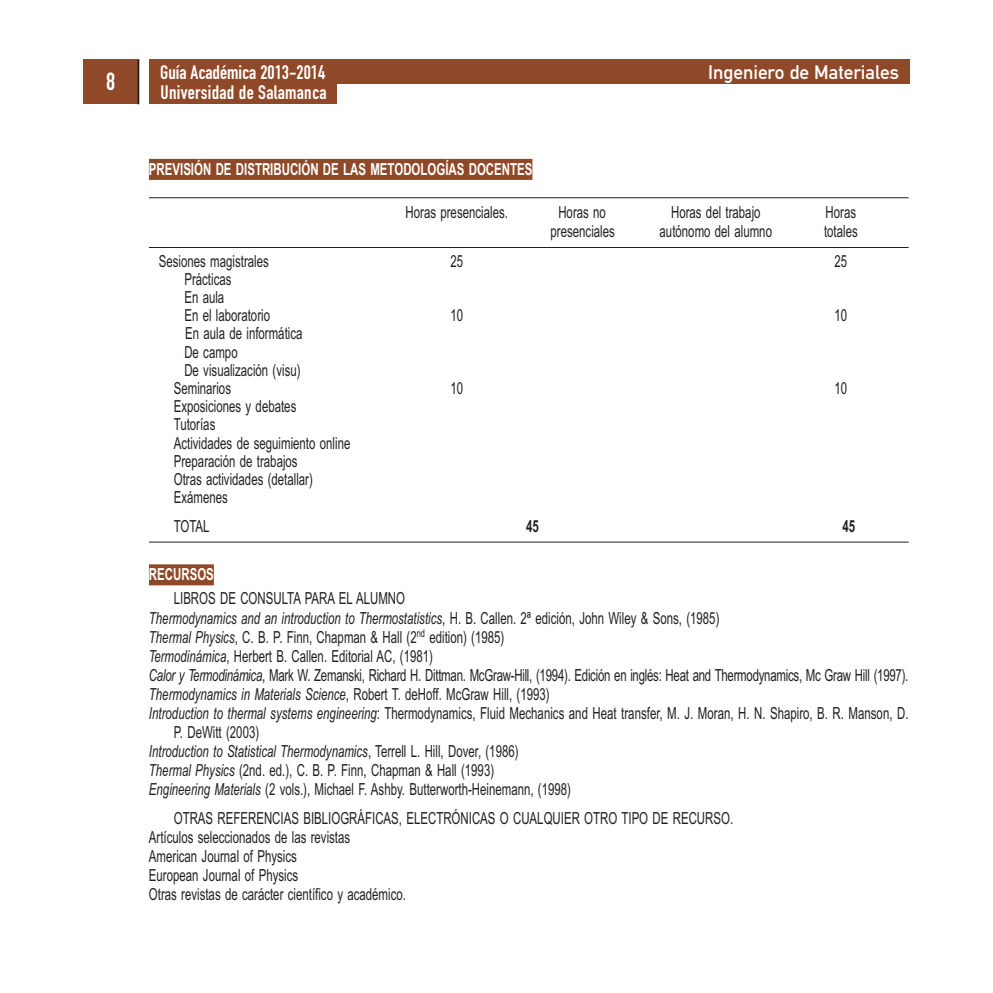
<style>
.page{position:relative;width:993px;height:993px;background:#fff}
.page>*{position:absolute;margin:0;border:0;box-sizing:border-box;transform-origin:0 0}
.t1{font:24.5px "DIN Engschrift Alternate";color:#fff}
.t2{font:19.25px "DIN Engschrift Alternate";letter-spacing:.01em;color:#fff}
.t3{font:19.25px "DIN Mittelschrift";color:#fff}
.t4{font:16.62px/18.2px "Arial Narrow";color:#231f20;scale:.84 1}
.t5{font:italic 16.62px "Arial Narrow";color:#231f20;scale:.84 1}
.t6{font:16.62px "Arial Narrow";letter-spacing:-.02em;color:#231f20;scale:.84 1}
.t7{font:700 16.62px "Arial Narrow";color:#fff;scale:.84 1}
.t8{font:700 16.62px "Arial Narrow";color:#231f20;scale:.84 1}
.s1{font-style:normal}
.s2{font-style:italic}
</style>
<div class="page">
<div style="left:149px;top:159px;width:383px;height:21px;background:#904928"></div>
<hr style="left:149px;top:197px;width:759px;height:1px;background:#231f20">
<hr style="left:149px;top:247px;width:759px;height:1px;background:#231f20">
<hr style="left:149px;top:541px;width:759px;height:1px;background:#231f20">
<div style="left:149px;top:564px;width:65px;height:21px;background:#904928"></div>
<div style="left:83px;top:59px;width:55px;height:45px;background:#904928"></div>
<hr style="left:137px;top:59px;width:2px;height:45px;background:#231f20">
<div style="left:149px;top:59px;width:760px;height:25px;background:#904928"></div>
<div style="left:149px;top:83px;width:187px;height:21px;background:#904928"></div>
<h1 class="t1" style="left:106px;top:73px;width:11px">8</h1>
<p class="t2" style="left:160px;top:66px;width:166px">Guía Académica 2013-2014</p>
<p class="t3" style="left:707px;top:66px;width:192px">Ingeniero de Materiales</p>
<p class="t2" style="left:161px;top:85px;width:167px">Universidad de Salamanca</p>
<p class="t7" style="left:149px;top:163px;width:458px">PREVISIÓN DE DISTRIBUCIÓN DE LAS METODOLOGÍAS DOCENTES</p>
<p class="t4" style="left:405px;top:205px;width:123px">Horas presenciales.</p>
<p class="t4" style="left:558px;top:205px;width:58px">Horas no</p>
<p class="t4" style="left:671px;top:205px;width:108px">Horas del trabajo</p>
<p class="t4" style="left:825px;top:205px;width:38px">Horas</p>
<p class="t4" style="left:550px;top:224px;width:78px">presenciales</p>
<p class="t4" style="left:659px;top:224px;width:135px">autónomo del alumno</p>
<p class="t4" style="left:823px;top:224px;width:42px">totales</p>
<p class="t4" style="left:159px;top:253px;width:132px">Sesiones magistrales</p>
<p class="t4" style="left:450px;top:253px;width:17px">25</p>
<p class="t4" style="left:834px;top:253px;width:17px">25</p>
<p class="t4" style="left:184px;top:271px;width:103px">Prácticas<br>En aula<br>En el laboratorio</p>
<p class="t4" style="left:450px;top:308px;width:17px">10</p>
<p class="t4" style="left:834px;top:308px;width:17px">10</p>
<p class="t4" style="left:185px;top:326px;width:141px">En aula de informática</p>
<p class="t4" style="left:184px;top:344px;width:65px">De campo</p>
<p class="t4" style="left:184px;top:362px;width:140px">De visualización (visu)</p>
<p class="t4" style="left:174px;top:380px;width:70px">Seminarios</p>
<p class="t4" style="left:450px;top:380px;width:17px">10</p>
<p class="t4" style="left:834px;top:380px;width:17px">10</p>
<p class="t4" style="left:174px;top:399px;width:212px">Exposiciones y debates<br>Tutorías<br>Actividades de seguimiento online<br>Preparación de trabajos<br>Otras actividades (detallar)<br>Exámenes</p>
<p class="t4" style="left:174px;top:518px;width:44px">TOTAL</p>
<p class="t8" style="left:526px;top:519px;width:17px">45</p>
<p class="t8" style="left:842px;top:519px;width:17px">45</p>
<p class="t7" style="left:149px;top:568px;width:79px">RECURSOS</p>
<p class="t4" style="left:174px;top:591px;width:277px">LIBROS DE CONSULTA PARA EL ALUMNO</p>
<p class="t5" style="left:149px;top:611px;width:680px">Thermodynamics and an introduction to Thermostatistics<span class="s1">, H. B. Callen. 2ª edición, John Wiley &amp; Sons, (1985)</span></p>
<p class="t4" style="left:149px;top:629px;width:424px"><span class="s2">Thermal Physics</span>, C. B. P. Finn, Chapman &amp; Hall (2<sup>nd</sup> edition) (1985)</p>
<p class="t4" style="left:149px;top:648px;width:339px"><span class="s2">Termodinámica</span>, Herbert B. Callen. Editorial AC, (1981)</p>
<p class="t6" style="left:149px;top:668px;width:905px"><span class="s2">Calor y Termodinámica</span>, Mark W. Zemanski, Richard H. Dittman. McGraw-Hill, (1994). Edición en inglés: Heat and Thermodynamics, Mc Graw Hill (1997).</p>
<p class="t4" style="left:149px;top:686px;width:478px"><span class="s2">Thermodynamics in Materials Science</span>, Robert T. deHoff. McGraw Hill, (1993)</p>
<p class="t4" style="left:149px;top:705px;width:905px"><span class="s2">Introduction to thermal systems engineering</span>: Thermodynamics, Fluid Mechanics and Heat transfer, M. J. Moran, H. N. Shapiro, B. R. Manson, D.</p>
<p class="t4" style="left:174px;top:724px;width:103px">P. DeWitt (2003)</p>
<p class="t5" style="left:149px;top:745px;width:441px">Introduction to Statistical Thermodynamics<span class="s1">, Terrell L. Hill, Dover, (1986)</span></p>
<p class="t4" style="left:149px;top:762px;width:412px"><span class="s2">Thermal Physics</span> (2nd. ed.), C. B. P. Finn, Chapman &amp; Hall (1993)</p>
<p class="t4" style="left:149px;top:781px;width:504px"><span class="s2">Engineering Materials</span> (2 vols.), Michael F. Ashby. Butterworth-Heinemann, (1998)</p>
<p class="t4" style="left:149px;top:809px;width:696px;line-height:19.1px;text-indent:25px">OTRAS REFERENCIAS BIBLIOGRÁFICAS, ELECTRÓNICAS O CUALQUIER OTRO TIPO DE RECURSO.<br>Artículos seleccionados de las revistas<br>American Journal of Physics<br>European Journal of Physics<br>Otras revistas de carácter científico y académico.</p>
</div>
